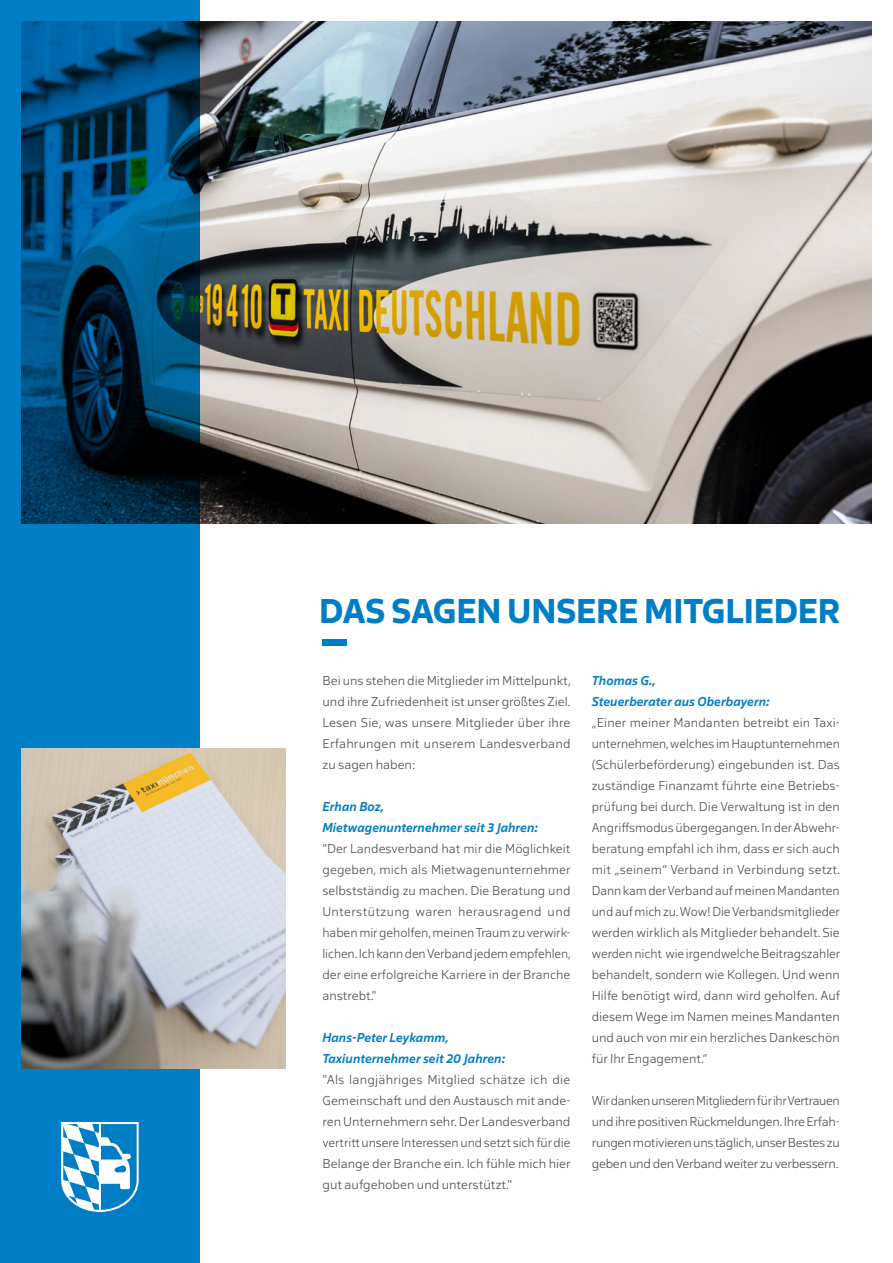
<style>
.page{position:relative;width:893px;height:1263px;background:#fff}
.page>*{position:absolute;margin:0;border:0;box-sizing:border-box;transform-origin:0 0}
.Headline{font:700 36px "Salis MVB";letter-spacing:-.01em;color:#007ec5}
.Copy{font:300 13.5px/21px "Salis MVB";color:#494a4b;text-align:justify}
.Copy-2{font:italic 600 13.5px "Salis MVB";color:#007ec5}
</style>
<div class="page">
<img style="left:200px;top:21px;width:672px;height:502px">
<svg style="left:0;top:0;width:200px;height:1263px;fill:#007ec5"></svg>
<svg style="left:61px;top:1122px;width:78px;height:90px"></svg>
<div style="left:322px;top:639px;width:25px;height:6px;background:#007ec5"></div>
<img style="left:21px;top:749px;width:264px;height:319px">
<p class="Headline" style="left:319px;top:587px;width:523px">DAS SAGEN UNSERE MITGLIEDER</p>
<p class="Copy" style="left:322px;top:669px;width:250px">Bei uns stehen die Mitglieder im Mittelpunkt, und ihre Zufriedenheit ist unser größtes Ziel.<br>Lesen Sie, was unsere Mitglieder über ihre Erfahrungen mit unserem Landesverband zu sagen haben:</p>
<p class="Copy-2" style="left:322px;top:798px;width:63px">Erhan Boz,</p>
<p class="Copy-2" style="left:322px;top:819px;width:217px">Mietwagenunternehmer seit 3 Jahren:</p>
<p class="Copy" style="left:322px;top:837px;width:250px">"Der Landesverband hat mir die Möglichkeit gegeben, mich als Mietwagenunternehmer selbstständig zu machen. Die Beratung und Unterstützung waren herausragend und haben mir geholfen, meinen Traum zu verwirk&shy;lichen. Ich kann den Verband jedem empfehlen, der eine erfolgreiche Karriere in der Branche anstrebt."</p>
<p class="Copy-2" style="left:322px;top:1029px;width:128px">Hans-Peter Leykamm,</p>
<p class="Copy-2" style="left:322px;top:1050px;width:184px">Taxiunternehmer seit 20 Jahren:</p>
<p class="Copy" style="left:322px;top:1068px;width:250px">"Als langjähriges Mitglied schätze ich die Gemeinschaft und den Austausch mit ande&shy;ren Unternehmern sehr. Der Landesverband vertritt unsere Interessen und setzt sich für die Belange der Branche ein. Ich fühle mich hier gut aufgehoben und unterstützt."</p>
<p class="Copy-2" style="left:592px;top:672px;width:66px">Thomas G.,</p>
<p class="Copy-2" style="left:592px;top:693px;width:180px">Steuerberater aus Oberbayern:</p>
<p class="Copy" style="left:592px;top:711px;width:250px">„Einer meiner Mandanten betreibt ein Taxi&shy;unternehmen, welches im Hauptunternehmen (Schülerbeförderung) eingebunden ist. Das zuständige Finanzamt führte eine Betriebs&shy;prüfung bei durch. Die Verwaltung ist in den Angriffsmodus übergegangen. In der Abwehr&shy;beratung empfahl ich ihm, dass er sich auch mit „seinem“ Verband in Verbindung setzt.<br>Dann kam der Verband auf meinen Mandanten und auf mich zu. Wow! Die Verbandsmitglieder werden wirklich als Mitglieder behandelt. Sie werden nicht wie irgendwelche Beitragszahler behandelt, sondern wie Kollegen. Und wenn Hilfe benötigt wird, dann wird geholfen. Auf diesem Wege im Namen meines Mandanten und auch von mir ein herzliches Dankeschön für Ihr Engagement.“</p>
<p class="Copy" style="left:592px;top:1089px;width:250px">Wir danken unseren Mitgliedern für ihr Vertrauen und ihre positiven Rückmeldungen. Ihre Erfah&shy;rungen motivieren uns täglich, unser Bestes zu geben und den Verband weiter zu verbessern.</p>
</div>
